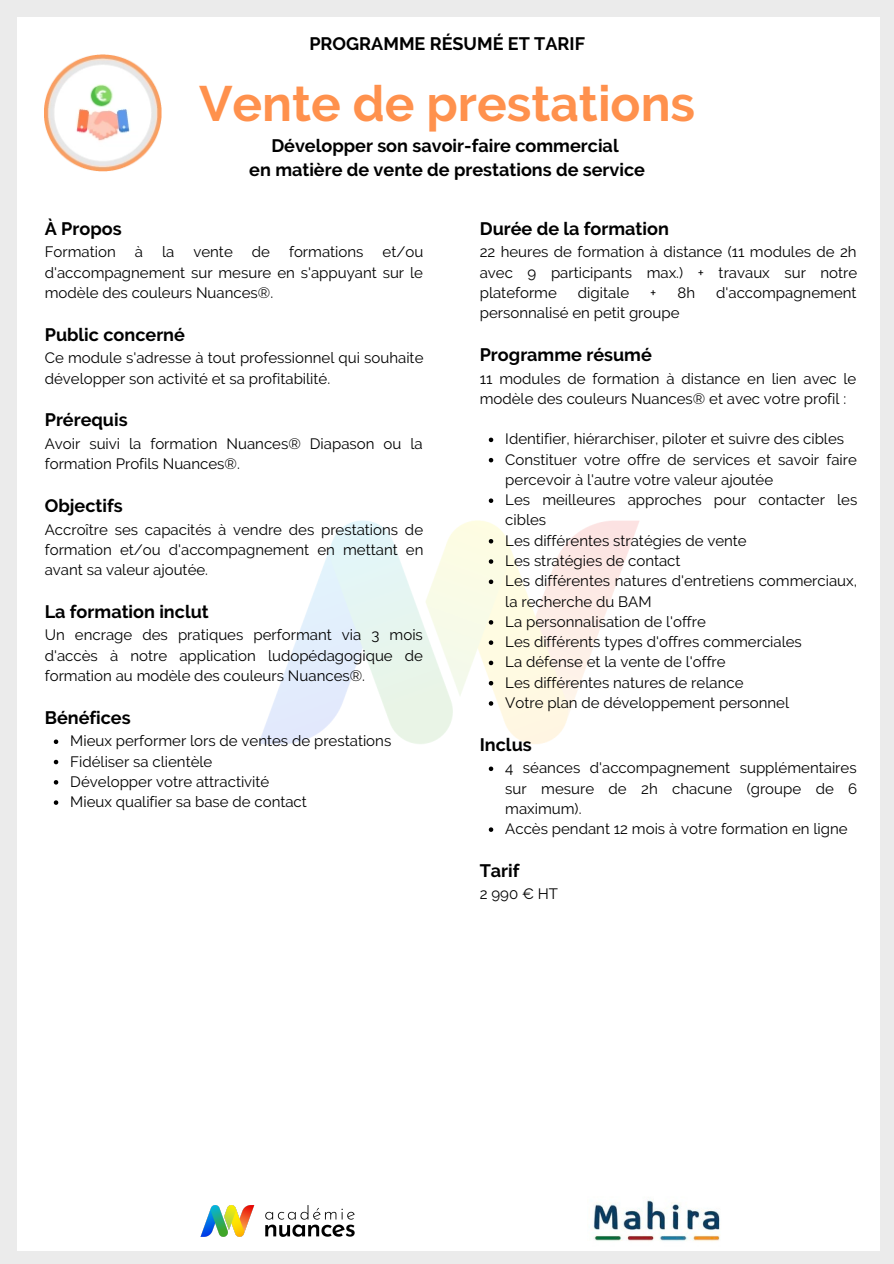
<style>
.page{position:relative;width:894px;height:1264px;background:#fff}
.page>*{position:absolute;margin:0;border:0;box-sizing:border-box;transform-origin:0 0}
.t1{font:700 49.5px "Raleway";color:#ff914d}
.t2{font:700 18px "Raleway";color:#000}
.t3{font:15px/20.2px "Raleway";color:#000}
</style>
<div class="page">
<div style="left:0;top:0;width:893px;height:1263px;background:#ebebeb"></div>
<div style="left:17px;top:17px;width:862px;height:1233px;background:#fff"></div>
<img style="left:258px;top:439px;width:381px;height:331px">
<svg style="left:54px;top:739px;width:4px;height:5px"></svg>
<svg style="left:54px;top:759px;width:4px;height:5px"></svg>
<svg style="left:54px;top:780px;width:4px;height:4px"></svg>
<svg style="left:54px;top:800px;width:4px;height:4px"></svg>
<svg style="left:488px;top:437px;width:5px;height:5px"></svg>
<svg style="left:488px;top:458px;width:5px;height:4px"></svg>
<svg style="left:488px;top:498px;width:5px;height:5px"></svg>
<svg style="left:488px;top:539px;width:5px;height:4px"></svg>
<svg style="left:488px;top:559px;width:5px;height:5px"></svg>
<svg style="left:488px;top:579px;width:5px;height:5px"></svg>
<svg style="left:488px;top:620px;width:5px;height:4px"></svg>
<svg style="left:488px;top:640px;width:5px;height:5px"></svg>
<svg style="left:488px;top:660px;width:5px;height:5px"></svg>
<svg style="left:488px;top:681px;width:5px;height:4px"></svg>
<svg style="left:488px;top:701px;width:5px;height:4px"></svg>
<svg style="left:488px;top:766px;width:5px;height:5px"></svg>
<svg style="left:488px;top:827px;width:5px;height:4px"></svg>
<img style="left:45px;top:54px;width:117px;height:118px">
<img style="left:200px;top:1205px;width:155px;height:32px">
<img style="left:593px;top:1200px;width:127px;height:41px">
<p class="t2" style="left:309px;top:33px;width:277px">PROGRAMME RÉSUMÉ ET TARIF</p>
<p class="t1" style="left:199px;top:74px;width:497px">Vente de prestations</p>
<p class="t2" style="left:271px;top:135px;width:349px">Développer son savoir-faire commercial</p>
<p class="t2" style="left:249px;top:159px;width:397px">en matière de vente de prestations de service</p>
<p class="t2" style="left:45px;top:218px;width:78px">À Propos</p>
<p class="t3" style="left:45px;top:242px;width:72px">Formation</p>
<p class="t3" style="left:135px;top:242px;width:10px">à</p>
<p class="t3" style="left:162px;top:242px;width:14px">la</p>
<p class="t3" style="left:193px;top:242px;width:41px">vente</p>
<p class="t3" style="left:252px;top:242px;width:20px">de</p>
<p class="t3" style="left:289px;top:242px;width:76px">formations</p>
<p class="t3" style="left:45px;top:242px;width:380px;text-align:justify;text-indent:338px">et/ou d'accompagnement sur mesure en s'appuyant sur le modèle des couleurs Nuances®.</p>
<p class="t2" style="left:45px;top:324px;width:142px">Public concerné</p>
<p class="t3" style="left:45px;top:348px;width:380px">Ce module s'adresse à tout professionnel qui souhaite développer son activité et sa profitabilité.</p>
<p class="t2" style="left:45px;top:409px;width:84px">Prérequis</p>
<p class="t3" style="left:45px;top:433px;width:379px">Avoir suivi la formation Nuances® Diapason ou la formation Profils Nuances®.</p>
<p class="t2" style="left:45px;top:495px;width:79px">Objectifs</p>
<p class="t3" style="left:45px;top:519px;width:380px;text-align:justify">Accroître ses capacités à vendre des prestations de formation et/ou d'accompagnement en mettant en avant sa valeur ajoutée.</p>
<p class="t2" style="left:45px;top:601px;width:165px">La formation inclut</p>
<p class="t3" style="left:45px;top:625px;width:379px;text-align:justify">Un encrage des pratiques performant via 3 mois d'accès à notre application ludopédagogique de formation au modèle des couleurs Nuances®.</p>
<p class="t2" style="left:45px;top:706px;width:87px">Bénéfices</p>
<p class="t3" style="left:70px;top:730px;width:322px">Mieux performer lors de ventes de prestations</p>
<p class="t3" style="left:70px;top:751px;width:144px">Fidéliser sa clientèle</p>
<p class="t3" style="left:70px;top:771px;width:200px">Développer votre attractivité</p>
<p class="t3" style="left:70px;top:791px;width:238px">Mieux qualifier sa base de contact</p>
<p class="t2" style="left:479px;top:218px;width:190px">Durée de la formation</p>
<p class="t3" style="left:479px;top:242px;width:379px;text-align:justify">22 heures de formation à distance (11 modules de 2h avec 9 participants max.) + travaux sur notre plateforme</p>
<p class="t3" style="left:577px;top:282px;width:53px">digitale</p>
<p class="t3" style="left:650px;top:282px;width:8px">+</p>
<p class="t3" style="left:677px;top:282px;width:19px">8h</p>
<p class="t3" style="left:716px;top:282px;width:142px">d'accompagnement</p>
<p class="t3" style="left:479px;top:303px;width:201px">personnalisé en petit groupe</p>
<p class="t2" style="left:479px;top:344px;width:173px">Programme résumé</p>
<p class="t3" style="left:479px;top:368px;width:378px">11 modules de formation à distance en lien avec le modèle des couleurs Nuances® et avec votre profil :</p>
<p class="t3" style="left:505px;top:429px;width:340px">Identifier, hiérarchiser, piloter et suivre des cibles</p>
<p class="t3" style="left:505px;top:449px;width:353px">Constituer votre offre de services et savoir faire percevoir à l'autre votre valeur ajoutée</p>
<p class="t3" style="left:505px;top:490px;width:353px">Les meilleures approches pour contacter les cibles</p>
<p class="t3" style="left:505px;top:530px;width:243px">Les différentes stratégies de vente</p>
<p class="t3" style="left:505px;top:550px;width:177px">Les stratégies de contact</p>
<p class="t3" style="left:505px;top:571px;width:353px">Les différentes natures d'entretiens commerciaux, la recherche du BAM</p>
<p class="t3" style="left:505px;top:611px;width:202px">La personnalisation de l'offre</p>
<p class="t3" style="left:505px;top:631px;width:298px">Les différents types d'offres commerciales</p>
<p class="t3" style="left:505px;top:652px;width:222px">La défense et la vente de l'offre</p>
<p class="t3" style="left:505px;top:672px;width:239px">Les différentes natures de relance</p>
<p class="t3" style="left:505px;top:692px;width:285px">Votre plan de développement personnel</p>
<p class="t2" style="left:479px;top:734px;width:53px">Inclus</p>
<p class="t3" style="left:505px;top:758px;width:353px;text-align:justify">4 séances d'accompagnement supplémentaires sur mesure de 2h chacune (groupe de 6 maximum).</p>
<p class="t3" style="left:505px;top:818px;width:344px">Accès pendant 12 mois à votre formation en ligne</p>
<p class="t2" style="left:479px;top:860px;width:41px">Tarif</p>
<p class="t3" style="left:479px;top:884px;width:80px">2 990 € HT</p>
</div>
